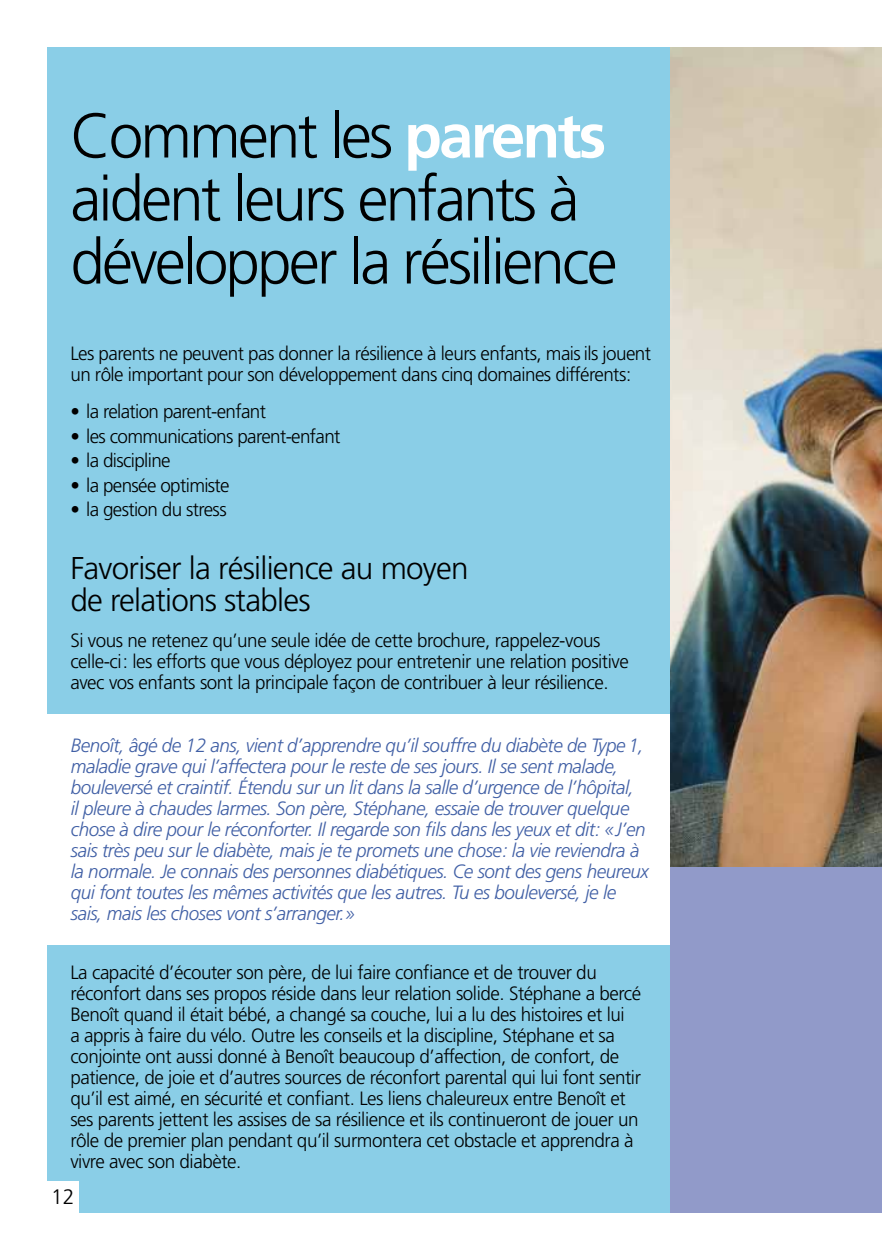
<style>
.page{position:relative;width:882px;height:1260px;background:#fff}
.page>*{position:absolute;margin:0;border:0;box-sizing:border-box;transform-origin:0 0}
.t1{font:300 63px/63px "Frutiger";letter-spacing:-.045em;color:#000}
.t2{font:300 31.5px/31.5px "Frutiger";letter-spacing:-.025em;color:#000}
.t3{font:300 21px "Frutiger";color:#000}
.t4{font:300 19.25px/21px "Frutiger";letter-spacing:-.025em;color:#000}
.t5{font:italic 300 19.25px/21px "Frutiger";letter-spacing:-.025em;color:#405fa5}
.s1{font-weight:700;color:#fff}
</style>
<div class="page">
<div style="left:47px;top:47px;width:835px;height:1166px;background:#8acee7"></div>
<div style="left:47px;top:1181px;width:32px;height:31px;background:#fff"></div>
<div style="left:670px;top:866px;width:212px;height:347px;background:#919ac9"></div>
<img style="left:670px;top:47px;width:212px;height:819px">
<div style="left:47px;top:714px;width:623px;height:231px;background:#fff"></div>
<h1 class="t1" style="left:70px;top:105px;width:549px">Comment les <span class="s1">parents </span>aident leurs enfants à développer la résilience</h1>
<p class="t4" style="left:70px;top:344px;width:582px">Les parents ne peuvent pas donner la résilience à leurs enfants, mais ils jouent un rôle important pour son développement dans cinq domaines différents:</p>
<p class="t4" style="left:70px;top:401px;width:197px">• la relation parent-enfant</p>
<p class="t4" style="left:70px;top:426px;width:272px">• les communications parent-enfant</p>
<p class="t4" style="left:70px;top:450px;width:102px">• la discipline</p>
<p class="t4" style="left:70px;top:475px;width:161px">• la pensée optimiste</p>
<p class="t4" style="left:70px;top:499px;width:158px">• la gestion du stress</p>
<h2 class="t2" style="left:70px;top:553px;width:400px">Favoriser la résilience au moyen de relations stables</h2>
<p class="t4" style="left:70px;top:631px;width:560px">Si vous ne retenez qu’une seule idée de cette brochure, rappelez-vous celle-ci: les efforts que vous déployez pour entretenir une relation positive avec vos enfants sont la principale façon de contribuer à leur résilience.</p>
<p class="t5" style="left:71px;top:735px;width:580px">Benoît, âgé de 12 ans, vient d’apprendre qu’il souffre du diabète de Type 1, maladie grave qui l’affectera pour le reste de ses jours. Il se sent malade, bouleversé et craintif. Étendu sur un lit dans la salle d’urgence de l’hôpital,<br>il pleure à chaudes larmes. Son père, Stéphane, essaie de trouver quelque chose à dire pour le réconforter. Il regarde son fils dans les yeux et dit: «J’en sais très peu sur le diabète, mais je te promets une chose: la vie reviendra à la normale. Je connais des personnes diabétiques. Ce sont des gens heureux qui font toutes les mêmes activités que les autres. Tu es bouleversé, je le sais, mais les choses vont s’arranger.»</p>
<p class="t4" style="left:70px;top:962px;width:572px">La capacité d’écouter son père, de lui faire confiance et de trouver du réconfort dans ses propos réside dans leur relation solide. Stéphane a bercé Benoît quand il était bébé, a changé sa couche, lui a lu des histoires et lui<br>a appris à faire du vélo. Outre les conseils et la discipline, Stéphane et sa conjointe ont aussi donné à Benoît beaucoup d’affection, de confort, de patience, de joie et d’autres sources de réconfort parental qui lui font sentir qu’il est aimé, en sécurité et confiant. Les liens chaleureux entre Benoît et ses parents jettent les assises de sa résilience et ils continueront de jouer un rôle de premier plan pendant qu’il surmontera cet obstacle et apprendra à vivre avec son diabète.</p>
<p class="t3" style="left:51px;top:1185px;width:25px">12</p>
</div>
